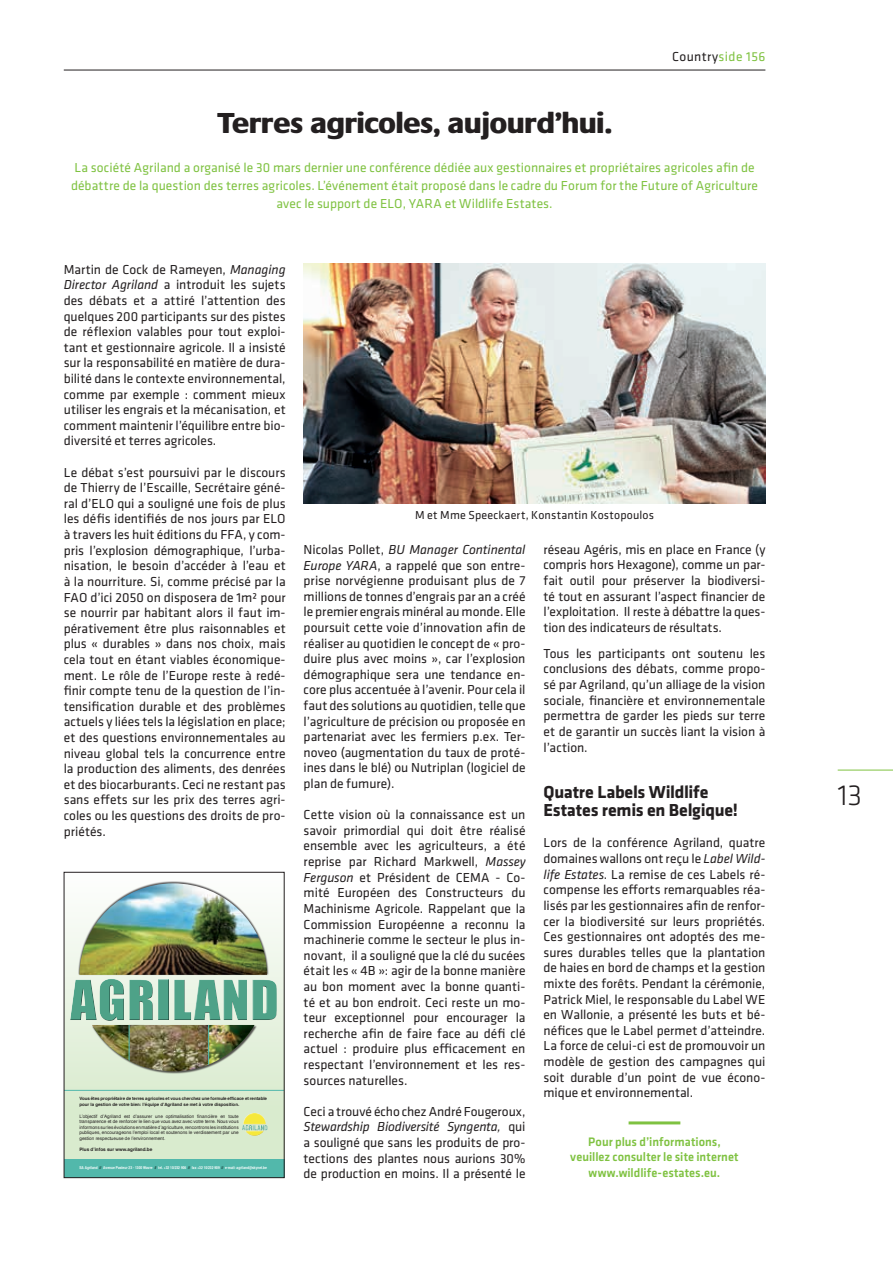
<style>
.page{position:relative;width:893px;height:1263px;background:#fff}
.page>*{position:absolute;margin:0;border:0;box-sizing:border-box;transform-origin:0 0}
.t1{font:51.15px "Impact";letter-spacing:.025em;color:#4ea288}
.t2{font:800 30px "Praxis";letter-spacing:-.005em;color:#231f20}
.t3{font:300 30px "Klavika";color:#231f20}
.t4{font:700 18px/18px "Klavika";letter-spacing:-.015em;color:#231f20}
.t5{font:13.5px/15.6px "Klavika";letter-spacing:-.005em;color:#231f20;text-align:justify}
.t6{font:13.5px/18px "Klavika";letter-spacing:.005em;color:#7fc241;text-align:center}
.t7{font:13.5px "Klavika";letter-spacing:.03em;color:#231f20}
.t8{font:500 12.75px/15.6px "Klavika";letter-spacing:.005em;color:#7fc241;text-align:center}
.t9{font:12px "Klavika";letter-spacing:.015em;color:#231f20}
.t10{font:4.65px/5.7px "Helvetica";color:#231f20;text-align:justify}
.t11{font:700 4.65px "Helvetica";color:#231f20}
.t12{font:700 4.35px/5.8px "Helvetica";color:#231f20}
.t13{font:3.9px "Helvetica CY Bold";color:#fff}
.s1{color:#7fc241}
.s2{font-style:italic}
.s3{color:#000}
</style>
<div class="page">
<hr style="left:838px;top:770px;width:55px;height:1px;background:#7fc241">
<hr style="left:64px;top:70px;width:701px;height:1px;background:#231f20">
<img style="left:304px;top:264px;width:461px;height:240px">
<hr style="left:629px;top:1121px;width:51px;height:3px;background:#7fc241">
<svg style="left:66px;top:918px;width:216px;height:241px;background:#ddedd3"></svg>
<div style="left:78px;top:881px;width:190px;height:95px;background:#231f20;opacity:.75"></div>
<img style="left:79px;top:883px;width:188px;height:92px">
<div style="left:92px;top:1024px;width:165px;height:50px;background:#231f20;opacity:.75"></div>
<img style="left:209px;top:1025px;width:46px;height:39px">
<img style="left:92px;top:1025px;width:37px;height:42px">
<svg style="left:129px;top:1025px;width:80px;height:46px;background:#7e7653"></svg>
<div style="left:64px;top:1159px;width:220px;height:19px;background:#52b8ab"></div>
<hr style="left:64px;top:1090px;width:220px;height:1px;background:#52b8ab">
<div style="left:69px;top:978px;width:207px;height:42px;background:#edf5e8"></div>
<div style="left:69px;top:979px;width:209px;height:43px;background:#231f20;opacity:.75"></div>
<img style="left:239px;top:1113px;width:33px;height:25px">
<div style="left:242px;top:1113px;width:25px;height:19px;background:#fff;opacity:.75"></div>
<div style="left:242px;top:1115px;width:25px;height:21px;background:#231f20;opacity:.75"></div>
<div style="left:64px;top:872px;width:220px;height:306px;border:1px solid #231f20"></div>
<p class="t7" style="left:672px;top:49px;width:95px">Country<span class="s1">side 156</span></p>
<h2 class="t2" style="left:217px;top:107px;width:396px">Terres agricoles, aujourd’hui.</h2>
<p class="t6" style="left:71px;top:159px;width:688px">La société Agriland a organisé le 30 mars dernier une conférence dédiée aux gestionnaires et propriétaires agricoles afin de débattre de la question des terres agricoles. L’événement était proposé dans le cadre du Forum for the Future of Agriculture avec le support de ELO, YARA et Wildlife Estates.</p>
<p class="t5" style="left:64px;top:262px;width:223px">Martin de Cock de Rameyen, <span class="s2">Managing Director Agriland</span> a introduit les sujets des débats et a attiré l’attention des quelques 200 participants sur des pistes de réflexion valables pour tout exploi&shy;tant et gestionnaire agricole. Il a insisté sur la responsabilité en matière de dura&shy;bilité dans le contexte environnemental, comme par exemple : comment mieux utiliser les engrais et la mécanisation, et comment maintenir l’équilibre entre bio&shy;diversité et terres agricoles.</p>
<p class="t5" style="left:64px;top:465px;width:223px">Le débat s’est poursuivi par le discours de Thierry de l’Escaille, Secrétaire géné&shy;ral d’ELO qui a souligné une fois de plus les défis identifiés de nos jours par ELO à travers les huit éditions du FFA, y com&shy;pris l’explosion démographique, l’urba&shy;nisation, le besoin d’accéder à l’eau et à la nourriture. Si, comme précisé par la FAO d’ici 2050 on disposera de 1m² pour se nourrir par habitant alors il faut im&shy;pérativement être plus raisonnables et plus « durables » dans nos choix, mais cela tout en étant viables économique&shy;ment. Le rôle de l’Europe reste à redé&shy;finir compte tenu de la question de l’in&shy;tensification durable et des problèmes actuels y liées tels la législation en place; et des questions environnementales au niveau global tels la concurrence entre la production des aliments, des denrées et des biocarburants. Ceci ne restant pas sans effets sur les prix des terres agri&shy;coles ou les questions des droits de pro&shy;priétés.</p>
<h1 class="t1" style="left:70px;top:960px;width:210px">AGRILAND</h1>
<p class="t12" style="left:79px;top:1096px;width:189px">Vous êtes propriétaire de terres agricoles et vous cherchez une formule efficace et rentable pour la gestion de votre bien: l’équipe d’Agriland se met à votre disposition.</p>
<p class="t10" style="left:79px;top:1113px;width:161px">L’objectif d’Agriland est d’assurer une optimalisation financière en toute transparence et de renforcer le lien que vous avez avec votre terre. Nous vous informons sur les évolutions en matière d’agriculture, rencontrons les institutions publiques, encourageons l’emploi local et soutenons le verdissement par une gestion respectueuse de l’environnement.</p>
<p class="t11" style="left:79px;top:1146px;width:74px">Plus d’infos sur www.agriland.be</p>
<p class="t13" style="left:79px;top:1165px;width:189px">SA Agriland <span class="s3">//</span> Avenue Pasteur 23 - 1300 Wavre <span class="s3">//</span> tel. +32 10/232 906 <span class="s3">//</span> fax +32 10/232 909 <span class="s3">//</span> e-mail: agriland@skynet.be</p>
<p class="t9" style="left:415px;top:509px;width:241px">M et Mme Speeckaert, Konstantin Kostopoulos</p>
<p class="t5" style="left:543px;top:542px;width:223px">réseau Agéris, mis en place en France (y compris hors Hexagone), comme un par&shy;fait outil pour préserver la biodiversi&shy;té tout en assurant l’aspect financier de l’exploitation. Il reste à débattre la ques&shy;tion des indicateurs de résultats.</p>
<p class="t5" style="left:543px;top:646px;width:223px">Tous les participants ont soutenu les conclusions des débats, comme propo&shy;sé par Agriland, qu’un alliage de la vision sociale, financière et environnementale permettra de garder les pieds sur terre et de garantir un succès liant la vision à l’action.</p>
<h3 class="t4" style="left:543px;top:784px;width:196px">Quatre Labels Wildlife<br>Estates remis en Belgique!</h3>
<p class="t5" style="left:543px;top:835px;width:223px">Lors de la conférence Agriland, quatre domaines wallons ont reçu le <span class="s2">Label Wild&shy;life Estates</span>. La remise de ces Labels ré&shy;compense les efforts remarquables réa&shy;lisés par les gestionnaires afin de renfor&shy;cer la biodiversité sur leurs propriétés.<br>Ces gestionnaires ont adoptés des me&shy;sures durables telles que la plantation de haies en bord de champs et la gestion mixte des forêts. Pendant la cérémonie, Patrick Miel, le responsable du Label WE en Wallonie, a présenté les buts et bé&shy;néfices que le Label permet d’atteindre.<br>La force de celui-ci est de promouvoir un modèle de gestion des campagnes qui soit durable d’un point de vue écono&shy;mique et environnemental.</p>
<p class="t8" style="left:570px;top:1134px;width:170px">Pour plus d’informations, veuillez consulter le site internet www.wildlife-estates.eu.</p>
<p class="t5" style="left:304px;top:542px;width:223px">Nicolas Pollet, <span class="s2">BU Manager Continental Europe YARA</span>, a rappelé que son entre&shy;prise norvégienne produisant plus de 7 millions de tonnes d’engrais par an a créé le premier engrais minéral au monde. Elle poursuit cette voie d’innovation afin de réaliser au quotidien le concept de « pro&shy;duire plus avec moins », car l’explosion démographique sera une tendance en&shy;core plus accentuée à l’avenir. Pour cela il faut des solutions au quotidien, telle que l’agriculture de précision ou proposée en partenariat avec les fermiers p.ex. Ter&shy;noveo (augmentation du taux de proté&shy;ines dans le blé) ou Nutriplan (logiciel de plan de fumure).</p>
<p class="t5" style="left:304px;top:807px;width:223px">Cette vision où la connaissance est un savoir primordial qui doit être réalisé ensemble avec les agriculteurs, a été reprise par Richard Markwell, <span class="s2">Massey Ferguson</span> et Président de CEMA - Co&shy;mité Européen des Constructeurs du Machinisme Agricole. Rappelant que la Commission Européenne a reconnu la machinerie comme le secteur le plus in&shy;novant, il a souligné que la clé du sucées était les « 4B »: agir de la bonne manière au bon moment avec la bonne quanti&shy;té et au bon endroit. Ceci reste un mo&shy;teur exceptionnel pour encourager la recherche afin de faire face au défi clé actuel : produire plus efficacement en respectant l’environnement et les res&shy;sources naturelles.</p>
<p class="t5" style="left:304px;top:1104px;width:223px">Ceci a trouvé écho chez André Fougeroux, <span class="s2">Stewardship Biodiversité Syngenta,</span> qui a souligné que sans les produits de pro&shy;tections des plantes nous aurions 30% de production en moins. Il a présenté le</p>
<h2 class="t3" style="left:838px;top:779px;width:26px">13</h2>
</div>
